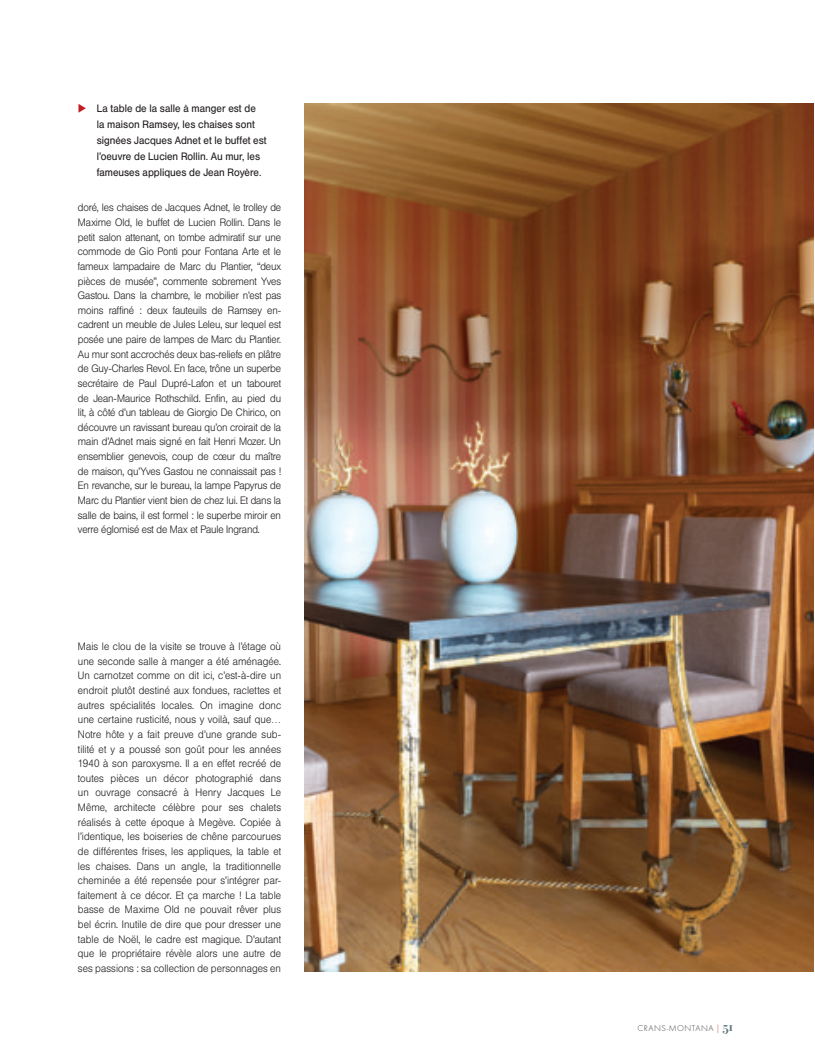
<style>
.page{position:relative;width:815px;height:1053px;background:#fff}
.page>*{position:absolute;margin:0;border:0;box-sizing:border-box;transform-origin:0 0}
.t1{font:300 10.62px/14.6px "Helvetica BQ";color:#231f20;text-align:justify;scale:.95 1}
.t2{font:10.62px/16.1px "Helvetica BQ";color:#231f20;scale:.95 1}
.t3{font:300 8.75px "Elle Gabor";letter-spacing:.055em;color:#4b4c4d}
.s1{color:#ca4532}
.s2{font-family:"Bauer Bodoni Bold Os F";font-weight:400;font-size:12.5px;color:#5d7682}
</style>
<div class="page">
<img style="left:304px;top:104px;width:510px;height:867px">
<p class="t2" style="left:97px;top:100px;width:180px">La table de la salle à manger est de<br>la maison Ramsey, les chaises sont signées Jacques Adnet et le buffet est l’oeuvre de Lucien Rollin. Au mur, les fameuses appliques de Jean Royère.</p>
<p class="t1" style="left:78px;top:200px;width:215px">doré, les chaises de Jacques Adnet, le trolley de Maxime Old, le buffet de Lucien Rollin. Dans le petit salon attenant, on tombe admiratif sur une commode de Gio Ponti pour Fontana Arte et le fameux lampadaire de Marc du Plantier, “deux pièces de musée”, commente sobrement Yves Gastou. Dans la chambre, le mobilier n’est pas moins raffiné : deux fauteuils de Ramsey en&shy;cadrent un meuble de Jules Leleu, sur lequel est posée une paire de lampes de Marc du Plantier.<br>Au mur sont accrochés deux bas-reliefs en plâtre de Guy-Charles Revol. En face, trône un superbe secrétaire de Paul Dupré-Lafon et un tabouret de Jean-Maurice Rothschild. Enfin, au pied du lit, à côté d’un tableau de Giorgio De Chirico, on découvre un ravissant bureau qu’on croirait de la main d’Adnet mais signé en fait Henri Mozer. Un ensemblier genevois, coup de cœur du maître de maison, qu’Yves Gastou ne connaissait pas !<br>En revanche, sur le bureau, la lampe Papyrus de Marc du Plantier vient bien de chez lui. Et dans la salle de bains, il est formel : le superbe miroir en verre églomisé est de Max et Paule Ingrand.</p>
<p class="t1" style="left:78px;top:639px;width:215px">Mais le clou de la visite se trouve à l’étage où une seconde salle à manger a été aménagée.<br>Un carnotzet comme on dit ici, c’est-à-dire un endroit plutôt destiné aux fondues, raclettes et autres spécialités locales. On imagine donc une certaine rusticité, nous y voilà, sauf que… Notre hôte y a fait preuve d’une grande sub&shy;tilité et y a poussé son goût pour les années 1940 à son paroxysme. Il a en effet recréé de toutes pièces un décor photographié dans un ouvrage consacré à Henry Jacques Le Même, architecte célèbre pour ses chalets réalisés à cette époque à Megève. Copiée à l’identique, les boiseries de chêne parcourues de différentes frises, les appliques, la table et les chaises. Dans un angle, la traditionnelle cheminée a été repensée pour s’intégrer par&shy;faitement à ce décor. Et ça marche ! La table basse de Maxime Old ne pouvait rêver plus bel écrin. Inutile de dire que pour dresser une table de Noël, le cadre est magique. D’autant que le propriétaire révèle alors une autre de ses passions : sa collection de personnages en</p>
<p class="t3" style="left:637px;top:1023px;width:98px">CRANS-MONTANA <span class="s1">|</span> <span class="s2">51</span></p>
</div>
